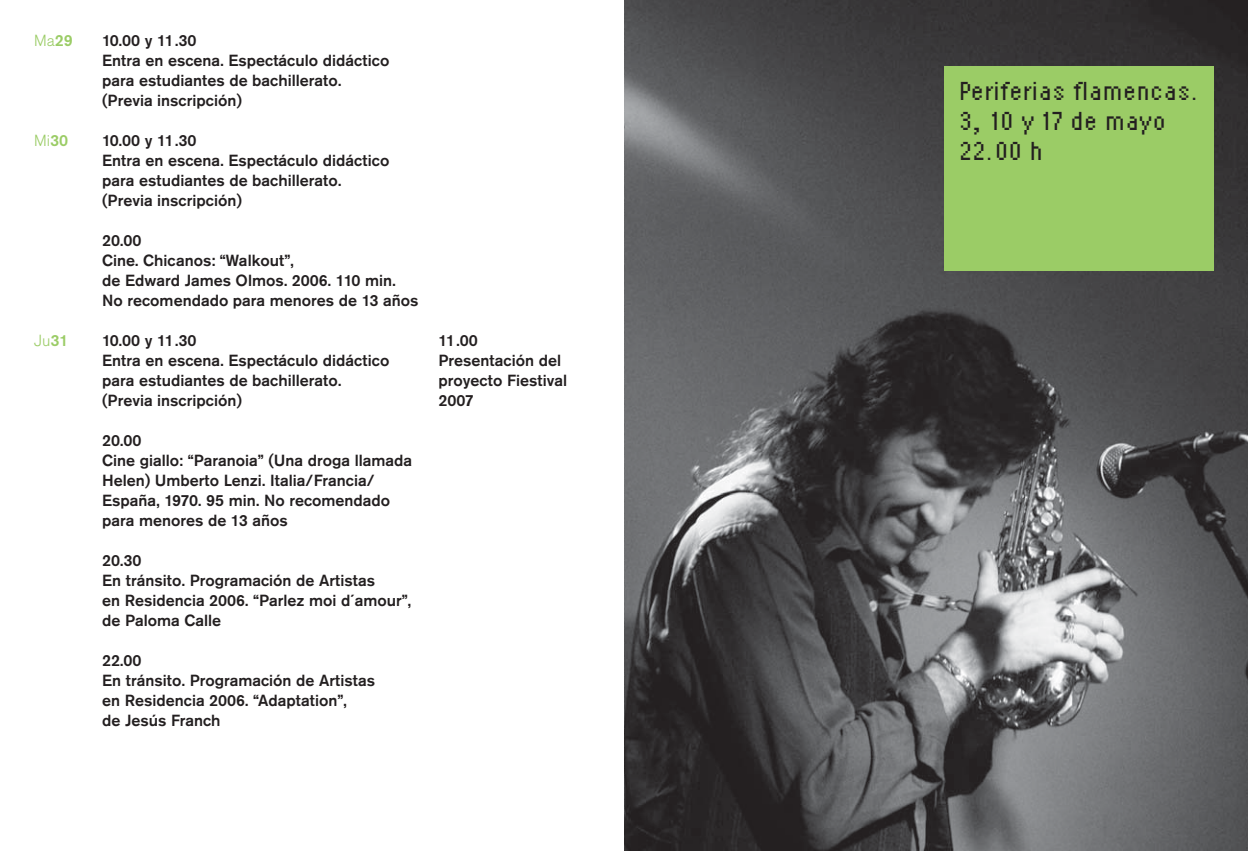
<style>
.page{position:relative;width:1248px;height:851px;background:#fff}
.page>*{position:absolute;margin:0;border:0;box-sizing:border-box;transform-origin:0 0}
.t1{font:24px/30px "Ignifuga";color:#231f20}
.t2{font:500 16px/20px "Akzidenz Grotesk BQ";color:#231f20}
.t3{font:300 16px "Akzidenz Grotesk BQ";color:#9bcc66}
.s1{font-weight:500}
</style>
<div class="page">
<img style="left:624px;top:0;width:623px;height:850px">
<div style="left:944px;top:66px;width:269px;height:204px;background:#9bcc66"></div>
<p class="t3" style="left:34px;top:34px;width:40px">Ma<span class="s1">29</span></p>
<p class="t3" style="left:34px;top:134px;width:35px">Mi<span class="s1">30</span></p>
<p class="t3" style="left:34px;top:334px;width:36px">Ju<span class="s1">31</span></p>
<p class="t2" style="left:102px;top:31px;width:289px">10.00 y 11.30<br>Entra en escena. Espectáculo didáctico para estudiantes de bachillerato. (Previa inscripción)</p>
<p class="t2" style="left:102px;top:131px;width:289px">10.00 y 11.30<br>Entra en escena. Espectáculo didáctico para estudiantes de bachillerato. (Previa inscripción)</p>
<p class="t2" style="left:102px;top:231px;width:318px">20.00<br>Cine. Chicanos: “Walkout”,<br>de Edward James Olmos. 2006. 110 min.<br>No recomendado para menores de 13 años</p>
<p class="t2" style="left:102px;top:331px;width:289px">10.00 y 11.30<br>Entra en escena. Espectáculo didáctico para estudiantes de bachillerato. (Previa inscripción)</p>
<p class="t2" style="left:102px;top:431px;width:311px">20.00<br>Cine giallo: “Paranoia” (Una droga llamada<br>Helen) Umberto Lenzi. Italia/Francia/<br>España, 1970. 95 min. No recomendado para menores de 13 años</p>
<p class="t2" style="left:102px;top:551px;width:310px">20.30<br>En tránsito. Programación de Artistas<br>en Residencia 2006. “Parlez moi d´amour”, de Paloma Calle</p>
<p class="t2" style="left:102px;top:651px;width:274px">22.00<br>En tránsito. Programación de Artistas en Residencia 2006. “Adaptation”,<br>de Jesús Franch</p>
<p class="t2" style="left:438px;top:331px;width:130px">11.00<br>Presentación del proyecto Fiestival<br>2007</p>
<h1 class="t1" style="left:958px;top:78px;width:242px">Periferias flamencas.<br>3, 10 y 17 de mayo<br>22.00 h</h1>
</div>
